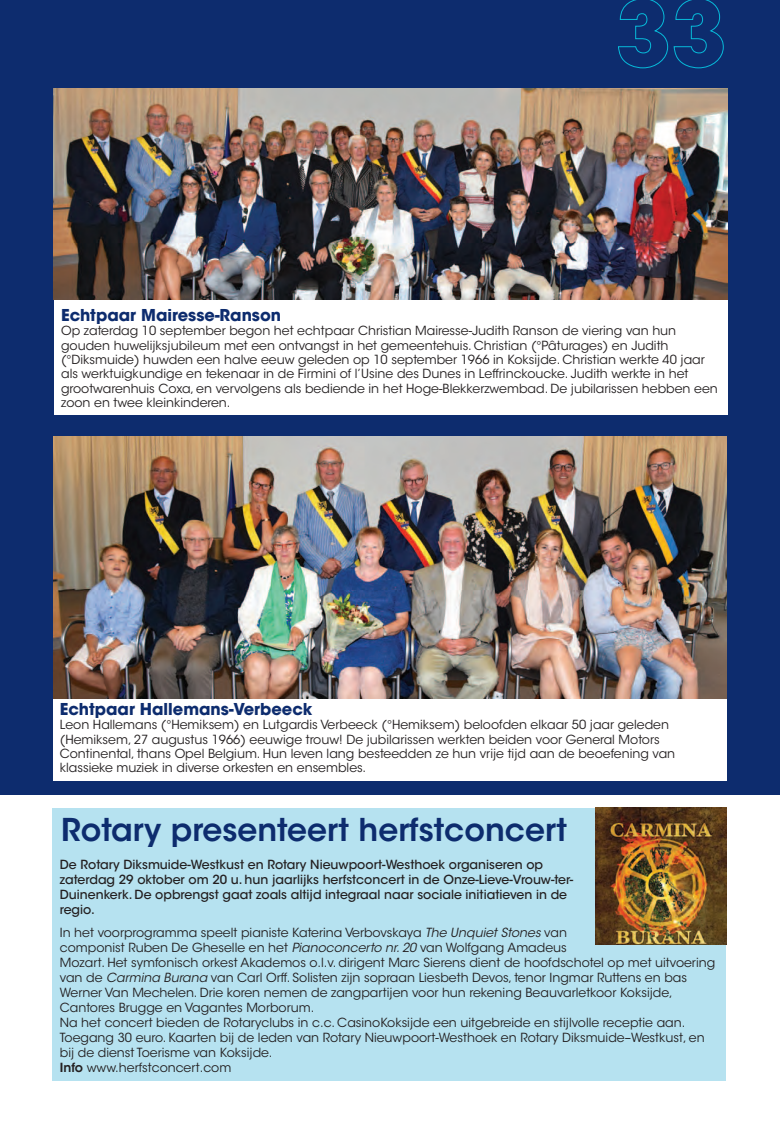
<style>
.page{position:relative;width:780px;height:1134px;background:#fff}
.page>*{position:absolute;margin:0;border:0;box-sizing:border-box;transform-origin:0 0}
.Titels_licht_blauw_i{font:600 31.25px "ITC Avant Garde Std";color:#0d2c6e}
.Body_insprong_2_mm{font:700 16.25px "ITC Avant Garde Std";color:#0d2c6e}
.Body_insprong_2_mm-2{font:12.5px/14.4px "ITC Avant Garde Std";color:#231f20}
.Inleiding_insprong_2{font:500 12.5px/15px "ITC Avant Garde Std";color:#231f20}
.s1{font-style:italic}
.s2{font-weight:600}
</style>
<div class="page">
<div style="left:53px;top:808px;width:673px;height:273px;background:#b6e2f0"></div>
<div style="left:0;top:0;width:780px;height:795px;background:#0d2c6e"></div>
<div style="left:54px;top:299px;width:673px;height:116px;background:#fff"></div>
<img style="left:53px;top:89px;width:674px;height:210px">
<div style="left:53px;top:683px;width:673px;height:97px;background:#fff"></div>
<img style="left:53px;top:436px;width:673px;height:263px">
<img style="left:595px;top:808px;width:131px;height:136px">
<svg style="left:618px;top:0;width:105px;height:68px"></svg>
<p class="Body_insprong_2_mm" style="left:61px;top:304px;width:221px">Echtpaar Mairesse-Ranson</p>
<p class="Body_insprong_2_mm-2" style="left:61px;top:324px;width:658px">Op zaterdag 10 september begon het echtpaar Christian Mairesse-Judith Ranson de viering van hun gouden huwelijksjubileum met een ontvangst in het gemeentehuis. Christian (°Pâturages) en Judith (°Diksmuide) huwden een halve eeuw geleden op 10 september 1966 in Koksijde. Christian werkte 40 jaar als werktuigkundige en tekenaar in de Firmini of l’Usine des Dunes in Leffrinckoucke. Judith werkte in het grootwarenhuis Coxa, en vervolgens als bediende in het Hoge-Blekkerzwembad. De jubilarissen hebben een zoon en twee kleinkinderen.</p>
<p class="Body_insprong_2_mm" style="left:60px;top:698px;width:254px">Echtpaar Hallemans-Verbeeck</p>
<p class="Body_insprong_2_mm-2" style="left:60px;top:718px;width:617px">Leon Hallemans (°Hemiksem) en Lutgardis Verbeeck (°Hemiksem) beloofden elkaar 50 jaar geleden (Hemiksem, 27 augustus 1966) eeuwige trouw! De jubilarissen werkten beiden voor General Motors Continental, thans Opel Belgium. Hun leven lang besteedden ze hun vrije tijd aan de beoefening van klassieke muziek in diverse orkesten en ensembles.</p>
<p class="Titels_licht_blauw_i" style="left:61px;top:809px;width:507px">Rotary presenteert herfstconcert</p>
<p class="Inleiding_insprong_2" style="left:60px;top:857px;width:515px">De Rotary Diksmuide-Westkust en Rotary Nieuwpoort-Westhoek organiseren op zaterdag 29 oktober om 20 u. hun jaarlijks herfstconcert in de Onze-Lieve-Vrouw-ter-Duinenkerk. De opbrengst gaat zoals altijd integraal naar sociale initiatieven in de regio.</p>
<p class="Body_insprong_2_mm-2" style="left:60px;top:925px;width:656px;line-height:15px">In het voorprogramma speelt pianiste Katerina Verbovskaya <span class="s1">The Unquiet Stones</span> van<br>componist Ruben De Gheselle en het <span class="s1">Pianoconcerto nr. 20</span> van Wolfgang Amadeus<br>Mozart. Het symfonisch orkest Akademos o.l.v. dirigent Marc Sierens dient de hoofdschotel op met uitvoering van de <span class="s1">Carmina Burana</span> van Carl Orff. Solisten zijn sopraan Liesbeth Devos, tenor Ingmar Ruttens en bas Werner Van Mechelen. Drie koren nemen de zangpartijen voor hun rekening Beauvarletkoor Koksijde, Cantores Brugge en Vagantes Morborum.</p>
<p class="Body_insprong_2_mm-2" style="left:60px;top:1015px;width:627px">Na het concert bieden de Rotaryclubs in c.c. CasinoKoksijde een uitgebreide en stijlvolle receptie aan.</p>
<p class="Body_insprong_2_mm-2" style="left:60px;top:1030px;width:646px;line-height:15px">Toegang 30 euro. Kaarten bij de leden van Rotary Nieuwpoort-Westhoek en Rotary Diksmuide–Westkust, en bij de dienst Toerisme van Koksijde.</p>
<p class="Body_insprong_2_mm-2" style="left:60px;top:1060px;width:173px"><span class="s2">Info</span> www.herfstconcert.com</p>
</div>
